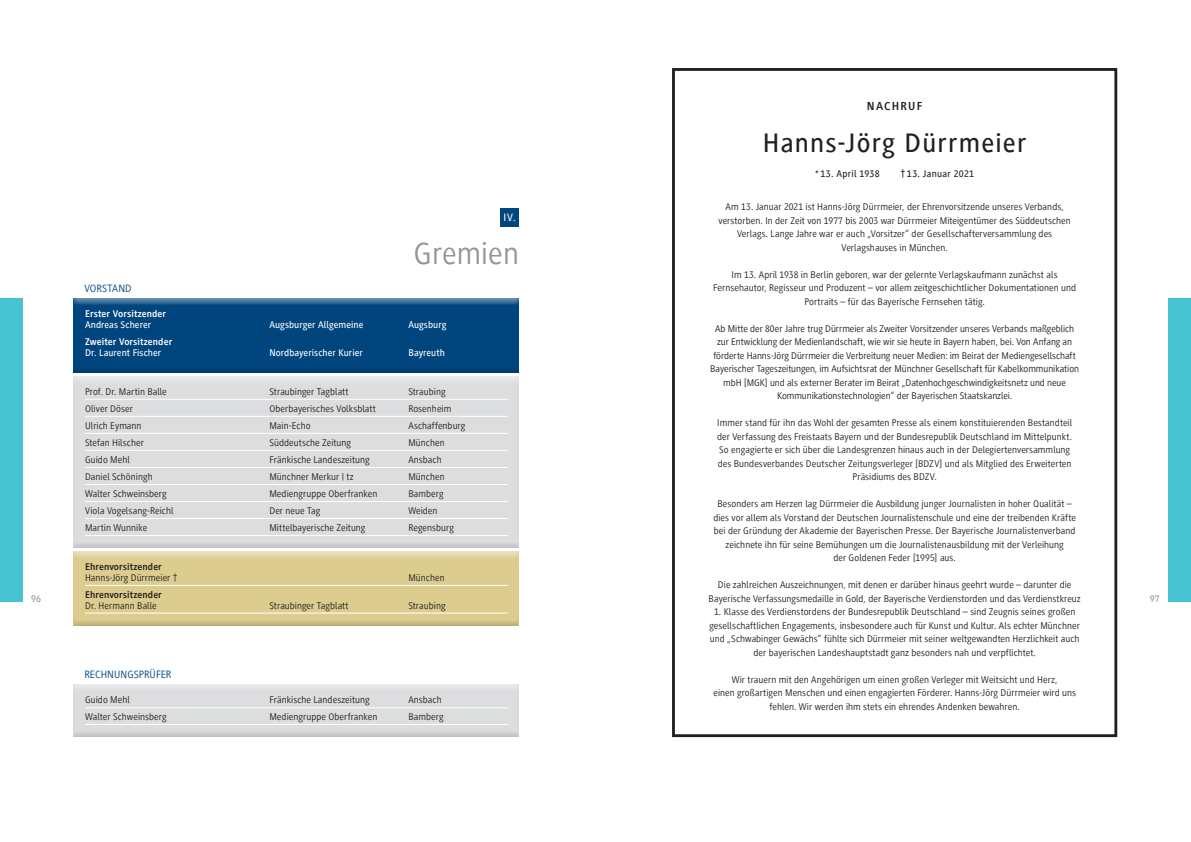
<style>
.page{position:relative;width:1191px;height:842px;background:#fff}
.page>*{position:absolute;margin:0;border:0;box-sizing:border-box;transform-origin:0 0}
.t1{font:32px "Generis Sans Com";letter-spacing:.005em;color:#939598}
.t2{font:500 27.5px "Generis Sans Com";letter-spacing:.045em;color:#231f20}
.t3{font:700 12px "Generis Sans Com";letter-spacing:.1em;color:#231f20}
.t4{font:11px "Generis Sans Com";letter-spacing:.005em;color:#00467e}
.t5{font:500 11px "Generis Sans Com";color:#fff}
.t6{font:10px/13.5px "Generis Sans Com";letter-spacing:.005em;color:#231f20;text-align:center}
.t7{font:500 10px "Generis Sans Com";letter-spacing:.005em;color:#fff}
.t8{font:700 10px "Generis Sans Com";letter-spacing:.01em;color:#fff}
.t9{font:700 10px "Generis Sans Com";letter-spacing:.01em;color:#231f20}
.t10{font:500 10px "Generis Sans Com";letter-spacing:.025em;color:#231f20}
.t11{font:500 10px "Generis Sans Com";color:#939598}
</style>
<div class="page">
<div style="left:0;top:298px;width:23px;height:304px;background:#47c3d2"></div>
<div style="left:1168px;top:298px;width:23px;height:304px;background:#47c3d2"></div>
<div style="left:73px;top:298px;width:446px;height:8px;background:#fff;opacity:.75"></div>
<div style="left:73px;top:304px;width:446px;height:71px;background:#00457d"></div>
<div style="left:73px;top:550px;width:446px;height:8px;background:#fff;opacity:.75"></div>
<svg style="left:73px;top:557px;width:446px;height:69px;background:#dacb8e"></svg>
<hr style="left:85px;top:585px;width:422px;height:1px;background:#fff">
<hr style="left:85px;top:613px;width:422px;height:1px;background:#fff">
<div style="left:73px;top:376px;width:446px;height:7px;background:#e5e6e7"></div>
<div style="left:73px;top:381px;width:446px;height:169px;background:#dcdddf"></div>
<hr style="left:85px;top:399px;width:422px;height:1px;background:#fff">
<hr style="left:85px;top:416px;width:422px;height:1px;background:#fff">
<hr style="left:85px;top:433px;width:422px;height:1px;background:#fff">
<hr style="left:85px;top:450px;width:422px;height:1px;background:#fff">
<hr style="left:85px;top:467px;width:422px;height:1px;background:#fff">
<hr style="left:85px;top:484px;width:422px;height:1px;background:#fff">
<hr style="left:85px;top:501px;width:422px;height:1px;background:#fff">
<hr style="left:85px;top:518px;width:422px;height:1px;background:#fff">
<hr style="left:85px;top:535px;width:422px;height:1px;background:#fff">
<div style="left:500px;top:208px;width:19px;height:18px;background:#00467e"></div>
<div style="left:73px;top:684px;width:446px;height:8px;background:#e5e5e7"></div>
<div style="left:73px;top:690px;width:446px;height:49px;background:#231f20;opacity:.75"></div>
<hr style="left:85px;top:707px;width:422px;height:1px;background:#fff">
<hr style="left:85px;top:724px;width:422px;height:1px;background:#fff">
<div style="left:672px;top:68px;width:445px;height:669px;border:3px solid #231f20"></div>
<p class="t3" style="left:867px;top:99px;width:57px">NACHRUF</p>
<h2 class="t2" style="left:763px;top:128px;width:265px">Hanns-Jörg Dürrmeier</h2>
<p class="t10" style="left:815px;top:168px;width:66px">* 13. April 1938</p>
<p class="t10" style="left:900px;top:168px;width:75px">† 13. Januar 2021</p>
<p class="t6" style="left:718px;top:200px;width:354px">Am 13. Januar 2021 ist Hanns-Jörg Dürrmeier, der Ehrenvorsitzende unseres Verbands, verstorben. In der Zeit von 1977 bis 2003 war Dürrmeier Miteigentümer des Süddeutschen Verlags. Lange Jahre war er auch „Vorsitzer“ der Gesellschafterversammlung des Verlagshauses in München.</p>
<p class="t6" style="left:713px;top:268px;width:364px">Im 13. April 1938 in Berlin geboren, war der gelernte Verlagskaufmann zunächst als<br>Fernsehautor, Regisseur und Produzent – vor allem zeitgeschichtlicher Dokumentationen und<br>Portraits – für das Bayerische Fernsehen tätig.</p>
<p class="t6" style="left:710px;top:322px;width:370px">Ab Mitte der 80er Jahre trug Dürrmeier als Zweiter Vorsitzender unseres Verbands maßgeblich zur Entwicklung der Medienlandschaft, wie wir sie heute in Bayern haben, bei. Von Anfang an förderte Hanns-Jörg Dürrmeier die Verbreitung neuer Medien: im Beirat der Mediengesellschaft Bayerischer Tageszeitungen, im Aufsichtsrat der Münchner Gesellschaft für Kabelkommunikation mbH [MGK] und als externer Berater im Beirat „Datenhochgeschwindigkeitsnetz und neue Kommunikationstechnologien“ der Bayerischen Staatskanzlei.</p>
<p class="t6" style="left:717px;top:416px;width:356px">Immer stand für ihn das Wohl der gesamten Presse als einem konstituierenden Bestandteil der Verfassung des Freistaats Bayern und der Bundesrepublik Deutschland im Mittelpunkt.<br>So engagierte er sich über die Landesgrenzen hinaus auch in der Delegiertenversammlung des Bundesverbandes Deutscher Zeitungsverleger [BDZV] und als Mitglied des Erweiterten Präsidiums des BDZV.</p>
<p class="t6" style="left:713px;top:497px;width:364px">Besonders am Herzen lag Dürrmeier die Ausbildung junger Journalisten in hoher Qualität – dies vor allem als Vorstand der Deutschen Journalistenschule und eine der treibenden Kräfte bei der Gründung der Akademie der Bayerischen Presse. Der Bayerische Journalistenverband zeichnete ihn für seine Bemühungen um die Journalistenausbildung mit der Verleihung<br>der Goldenen Feder [1995] aus.</p>
<p class="t6" style="left:708px;top:578px;width:373px">Die zahlreichen Auszeichnungen, mit denen er darüber hinaus geehrt wurde – darunter die<br>Bayerische Verfassungsmedaille in Gold, der Bayerische Verdienstorden und das Verdienstkreuz</p>
<p class="t6" style="left:709px;top:605px;width:372px">1. Klasse des Verdienstordens der Bundesrepublik Deutschland – sind Zeugnis seines großen gesellschaftlichen Engagements, insbesondere auch für Kunst und Kultur. Als echter Münchner und „Schwabinger Gewächs“ fühlte sich Dürrmeier mit seiner weltgewandten Herzlichkeit auch der bayerischen Landeshauptstadt ganz besonders nah und verpflichtet.</p>
<p class="t6" style="left:713px;top:673px;width:364px">Wir trauern mit den Angehörigen um einen großen Verleger mit Weitsicht und Herz,<br>einen großartigen Menschen und einen engagierten Förderer. Hanns-Jörg Dürrmeier wird uns fehlen. Wir werden ihm stets ein ehrendes Andenken bewahren.</p>
<p class="t5" style="left:503px;top:212px;width:14px">IV.</p>
<h1 class="t1" style="left:413px;top:236px;width:107px">Gremien</h1>
<p class="t4" style="left:84px;top:282px;width:49px">VORSTAND</p>
<p class="t8" style="left:85px;top:309px;width:83px">Erster Vorsitzender</p>
<p class="t7" style="left:85px;top:320px;width:68px">Andreas Scherer</p>
<p class="t7" style="left:269px;top:320px;width:96px">Augsburger Allgemeine</p>
<p class="t7" style="left:408px;top:320px;width:40px">Augsburg</p>
<p class="t8" style="left:85px;top:336px;width:89px">Zweiter Vorsitzender</p>
<p class="t7" style="left:85px;top:347px;width:78px">Dr. Laurent Fischer</p>
<p class="t7" style="left:269px;top:347px;width:95px">Nordbayerischer Kurier</p>
<p class="t7" style="left:408px;top:347px;width:38px">Bayreuth</p>
<p class="t6" style="left:85px;top:385px;width:83px">Prof. Dr. Martin Balle</p>
<p class="t6" style="left:269px;top:385px;width:81px">Straubinger Tagblatt</p>
<p class="t6" style="left:408px;top:385px;width:39px">Straubing</p>
<p class="t6" style="left:85px;top:402px;width:49px">Oliver Döser</p>
<p class="t6" style="left:269px;top:402px;width:108px">Oberbayerisches Volksblatt</p>
<p class="t6" style="left:408px;top:402px;width:45px">Rosenheim</p>
<p class="t6" style="left:85px;top:419px;width:58px">Ulrich Eymann</p>
<p class="t6" style="left:269px;top:419px;width:43px">Main-Echo</p>
<p class="t6" style="left:408px;top:419px;width:59px">Aschaffenburg</p>
<p class="t6" style="left:85px;top:436px;width:60px">Stefan Hilscher</p>
<p class="t6" style="left:269px;top:436px;width:83px">Süddeutsche Zeitung</p>
<p class="t6" style="left:408px;top:436px;width:38px">München</p>
<p class="t6" style="left:85px;top:453px;width:46px">Guido Mehl</p>
<p class="t6" style="left:269px;top:453px;width:102px">Fränkische Landeszeitung</p>
<p class="t6" style="left:408px;top:453px;width:35px">Ansbach</p>
<p class="t6" style="left:85px;top:470px;width:69px">Daniel Schöningh</p>
<p class="t6" style="left:269px;top:470px;width:86px">Münchner Merkur | tz</p>
<p class="t6" style="left:408px;top:470px;width:38px">München</p>
<p class="t6" style="left:85px;top:487px;width:83px">Walter Schweinsberg</p>
<p class="t6" style="left:269px;top:487px;width:110px">Mediengruppe Oberfranken</p>
<p class="t6" style="left:408px;top:487px;width:37px">Bamberg</p>
<p class="t6" style="left:85px;top:504px;width:90px">Viola Vogelsang-Reichl</p>
<p class="t6" style="left:269px;top:504px;width:52px">Der neue Tag</p>
<p class="t6" style="left:408px;top:504px;width:31px">Weiden</p>
<p class="t6" style="left:85px;top:521px;width:64px">Martin Wunnike</p>
<p class="t6" style="left:269px;top:521px;width:98px">Mittelbayerische Zeitung</p>
<p class="t6" style="left:408px;top:521px;width:47px">Regensburg</p>
<p class="t9" style="left:85px;top:561px;width:78px">Ehrenvorsitzender</p>
<p class="t6" style="left:85px;top:571px;width:94px">Hanns-Jörg Dürrmeier †</p>
<p class="t6" style="left:408px;top:571px;width:38px">München</p>
<p class="t9" style="left:85px;top:589px;width:78px">Ehrenvorsitzender</p>
<p class="t6" style="left:85px;top:599px;width:73px">Dr. Hermann Balle</p>
<p class="t6" style="left:269px;top:599px;width:81px">Straubinger Tagblatt</p>
<p class="t6" style="left:408px;top:599px;width:39px">Straubing</p>
<p class="t11" style="left:31px;top:593px;width:11px">96</p>
<p class="t11" style="left:1149px;top:593px;width:12px">97</p>
<p class="t4" style="left:84px;top:668px;width:89px">RECHNUNGSPRÜFER</p>
<p class="t6" style="left:85px;top:693px;width:46px">Guido Mehl</p>
<p class="t6" style="left:269px;top:693px;width:102px">Fränkische Landeszeitung</p>
<p class="t6" style="left:408px;top:693px;width:35px">Ansbach</p>
<p class="t6" style="left:85px;top:710px;width:83px">Walter Schweinsberg</p>
<p class="t6" style="left:269px;top:710px;width:110px">Mediengruppe Oberfranken</p>
<p class="t6" style="left:408px;top:710px;width:37px">Bamberg</p>
</div>
